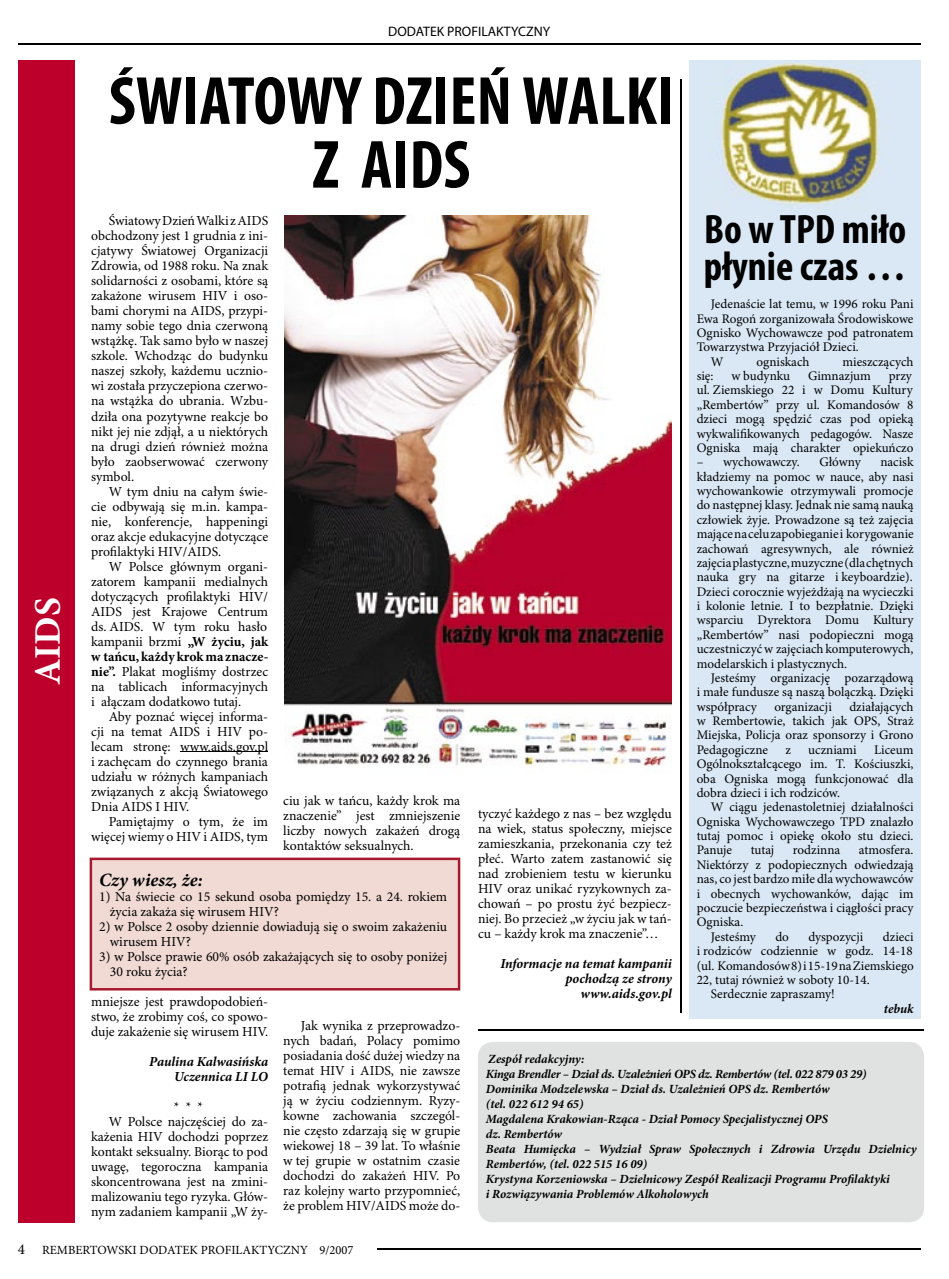
<style>
.page{position:relative;width:949px;height:1279px;background:#fff}
.page>*{position:absolute;margin:0;border:0;box-sizing:border-box;transform-origin:0 0}
.t1{font:700 condensed 68.75px/63.8px "Myriad Pro";color:#000;text-align:center}
.t2{font:700 condensed 41.25px/37.5px "Myriad Pro";color:#000}
.t3{font:700 37.5px "Minion Pro";color:#fff}
.t4{font:italic 700 18.75px "Minion Pro";letter-spacing:.005em;color:#000}
.t5{font:15px "Minion Pro";color:#000}
.t6{font:13.75px/15px "Minion Pro";color:#000;text-align:justify}
.t7{font:italic 700 13.75px/15px "Minion Pro";letter-spacing:-.005em;color:#000;text-align:right}
.t8{font:13.75px "Myriad Pro";color:#000}
.t9{font:13.12px/14.4px "Minion Pro";color:#000;text-align:justify}
.t10{font:italic 700 13.12px "Minion Pro";letter-spacing:-.005em;color:#000}
.t11{font:italic 700 12.5px/15px "Minion Pro";letter-spacing:-.005em;color:#000}
.t12{font:12.5px "Minion Pro";color:#000}
.s1{font-weight:700}
</style>
<div class="page">
<hr style="left:377px;top:1248px;width:544px;height:2px;background:#000">
<hr style="left:18px;top:44px;width:903px;height:1px;background:#000">
<div style="left:478px;top:1042px;width:446px;height:180px;background:#e0e1e1;border-radius:15px"></div>
<hr style="left:478px;top:1029px;width:445px;height:2px;background:#000">
<div style="left:18px;top:60px;width:56px;height:1162px;background:#bd002b"></div>
<hr style="left:680px;top:79px;width:2px;height:934px;background:#000">
<div style="left:690px;top:60px;width:231px;height:959px;background:#dae8f5"></div>
<img style="left:721px;top:62px;width:158px;height:143px">
<hr style="left:180px;top:751px;width:88px;height:1px;background:#000">
<img style="left:284px;top:215px;width:388px;height:558px">
<div style="left:90px;top:857px;width:370px;height:133px;background:#f0dad3"></div>
<p class="t8" style="left:388px;top:24px;width:163px">DODATEK PROFILAKTYCZNY</p>
<h3 class="t3" style="left:25px;top:685px;width:90px;rotate:-90deg">AIDS</h3>
<h1 class="t1" style="left:109px;top:70px;width:567px">ŚWIATOWY DZIEŃ WALKI<br>Z AIDS</h1>
<p class="t6" style="left:91px;top:214px;width:179px;text-indent:18px">Światowy Dzień Walki z AIDS obchodzony jest 1 grudnia z ini&shy;cjatywy Światowej Organizacji Zdrowia, od 1988 roku. Na znak solidarności z osobami, które są zakażone wirusem HIV i oso&shy;bami chorymi na AIDS, przypi&shy;namy sobie tego dnia czerwoną wstążkę. Tak samo było w naszej szkole. Wchodząc do budynku naszej szkoły, każdemu ucznio&shy;wi została przyczepiona czerwo&shy;na wstążka do ubrania. Wzbu&shy;dziła ona pozytywne reakcje bo nikt jej nie zdjął, a u niektórych na drugi dzień również można było zaobserwować czerwony symbol.</p>
<p class="t6" style="left:91px;top:484px;width:179px;text-indent:18px">W tym dniu na całym świe&shy;cie odbywają się m.in. kampa&shy;nie, konferencje, happeningi oraz akcje edukacyjne dotyczące profilaktyki HIV/AIDS.</p>
<p class="t6" style="left:91px;top:559px;width:179px;text-indent:18px">W Polsce głównym organi&shy;zatorem kampanii medialnych dotyczących profilaktyki HIV/ AIDS jest Krajowe Centrum ds. AIDS. W tym roku hasło kampanii brzmi <span class="s1">„W życiu, jak w tańcu, każdy krok ma znacze&shy;nie”.</span> Plakat mogliśmy dostrzec na tablicach informacyjnych i ałączam dodatkowo tutaj.</p>
<p class="t6" style="left:91px;top:709px;width:179px;text-indent:18px">Aby poznać więcej informa&shy;cji na temat AIDS i HIV po&shy;lecam stronę: www.aids.gov.pl i zachęcam do czynnego brania udziału w różnych kampaniach związanych z akcją Światowego Dnia AIDS I HIV.</p>
<p class="t6" style="left:91px;top:814px;width:179px;text-align:right">Pamiętajmy o tym, że im więcej wiemy o HIV i AIDS, tym</p>
<p class="t6" style="left:283px;top:794px;width:179px">ciu jak w tańcu, każdy krok ma znaczenie” jest zmniejszenie liczby nowych zakażeń drogą kontaktów seksualnych.</p>
<h3 class="t4" style="left:99px;top:869px;width:105px">Czy wiesz, że:</h3>
<p class="t6" style="left:110px;top:889px;width:339px;text-indent:-11px">1) Na świecie co 15 sekund osoba pomiędzy 15. a 24. rokiem życia zakaża się wirusem HIV?</p>
<p class="t6" style="left:110px;top:919px;width:339px;text-indent:-11px">2) w Polsce 2 osoby dziennie dowiadują się o swoim zakażeniu wirusem HIV?</p>
<p class="t6" style="left:110px;top:949px;width:339px;text-indent:-11px">3) w Polsce prawie 60% osób zakażających się to osoby poniżej<br>30 roku życia?</p>
<p class="t6" style="left:91px;top:994px;width:179px">mniejsze jest prawdopodobień&shy;stwo, że zrobimy coś, co spowo&shy;duje zakażenie się wirusem HIV.</p>
<p class="t7" style="left:149px;top:1054px;width:120px">Paulina Kalwasińska<br>Uczennica LI LO</p>
<p class="t6" style="left:174px;top:1099px;width:31px">* * *</p>
<p class="t6" style="left:109px;top:1114px;width:161px">W Polsce najczęściej do za-</p>
<p class="t6" style="left:91px;top:1129px;width:179px">każenia HIV dochodzi poprzez</p>
<p class="t6" style="left:91px;top:1144px;width:179px">kontakt seksualny. Biorąc to pod</p>
<p class="t6" style="left:91px;top:1159px;width:179px">uwagę, tegoroczna kampania</p>
<p class="t6" style="left:91px;top:1174px;width:179px">skoncentrowana jest na zmini-</p>
<p class="t6" style="left:91px;top:1189px;width:179px">malizowaniu tego ryzyka. Głów-</p>
<p class="t6" style="left:91px;top:1204px;width:179px">nym zadaniem kampanii „W ży-</p>
<p class="t6" style="left:283px;top:1019px;width:179px;text-indent:18px">Jak wynika z przeprowadzo&shy;nych badań, Polacy pomimo posiadania dość dużej wiedzy na temat HIV i AIDS, nie zawsze potrafią jednak wykorzystywać ją w życiu codziennym. Ryzy&shy;kowne zachowania szczegól&shy;nie często zdarzają się w grupie wiekowej 18 – 39 lat. To właśnie w tej grupie w ostatnim czasie dochodzi do zakażeń HIV. Po raz kolejny warto przypomnieć, że problem HIV/AIDS może do-</p>
<p class="t6" style="left:478px;top:806px;width:195px">tyczyć każdego z nas – bez względu na wiek, status społeczny, miejsce zamieszkania, przekonania czy też płeć. Warto zatem zastanowić się nad zrobieniem testu w kierunku HIV oraz unikać ryzykownych za&shy;chowań – po prostu żyć bezpiecz&shy;niej. Bo przecież „w życiu jak w tań&shy;cu – każdy krok ma znaczenie”…</p>
<p class="t7" style="left:500px;top:956px;width:173px">Informacje na temat kampanii pochodzą ze strony www.aids.gov.pl</p>
<h2 class="t2" style="left:704px;top:211px;width:204px">Bo w TPD miło płynie czas …</h2>
<p class="t9" style="left:711px;top:297px;width:204px">Jedenaście lat temu, w 1996 roku Pani</p>
<p class="t9" style="left:697px;top:312px;width:218px">Ewa Rogoń zorganizowała Środowiskowe</p>
<p class="t9" style="left:697px;top:326px;width:218px">Ognisko Wychowawcze pod patronatem</p>
<p class="t9" style="left:697px;top:340px;width:164px">Towarzystwa Przyjaciół Dzieci.</p>
<p class="t9" style="left:711px;top:355px;width:14px">W</p>
<p class="t9" style="left:756px;top:355px;width:54px">ogniskach</p>
<p class="t9" style="left:842px;top:355px;width:73px">mieszczących</p>
<p class="t9" style="left:697px;top:369px;width:18px">się:</p>
<p class="t9" style="left:731px;top:369px;width:60px">w budynku</p>
<p class="t9" style="left:808px;top:369px;width:64px">Gimnazjum</p>
<p class="t9" style="left:697px;top:369px;width:218px;text-align:left;text-indent:192px">przy ul. Ziemskiego 22 i w Domu Kultury „Rembertów” przy ul. Komandosów 8 dzieci mogą spędzić czas pod opieką wykwalifikowanych pedagogów. Nasze<br>Ogniska mają charakter opiekuńczo</p>
<p class="t9" style="left:697px;top:455px;width:104px">– wychowawczy.</p>
<p class="t9" style="left:819px;top:455px;width:43px">Główny</p>
<p class="t9" style="left:697px;top:455px;width:219px;text-indent:184px">nacisk kładziemy na pomoc w nauce, aby nasi wychowankowie otrzymywali promocje do następnej klasy. Jednak nie samą nauką człowiek żyje. Prowadzone są też zajęcia mające na celu zapobieganie i korygowanie zachowań agresywnych, ale również zajęcia plastyczne, muzyczne (dla chętnych nauka gry na gitarze i keyboardzie).<br>Dzieci corocznie wyjeżdżają na wycieczki i kolonie letnie. I to bezpłatnie. Dzięki wsparciu Dyrektora Domu Kultury „Rembertów” nasi podopieczni mogą uczestniczyć w zajęciach komputerowych, modelarskich i plastycznych.</p>
<p class="t9" style="left:697px;top:671px;width:218px;text-indent:14px">Jesteśmy organizację pozarządową i małe fundusze są naszą bolączką. Dzięki współpracy</p>
<p class="t9" style="left:697px;top:700px;width:218px;text-indent:153px">działających w Rembertowie, takich jak OPS, Straż Miejska, Policja oraz sponsorzy i Grono Pedagogiczne</p>
<p class="t9" style="left:774px;top:700px;width:59px">organizacji</p>
<p class="t9" style="left:697px;top:743px;width:218px;text-indent:177px">Liceum Ogólnokształcącego im. T. Kościuszki, oba Ogniska mogą funkcjonować dla dobra dzieci i ich rodziców.</p>
<p class="t9" style="left:697px;top:800px;width:218px;text-indent:14px">W ciągu jedenastoletniej działalności Ogniska Wychowawczego TPD znalazło tutaj pomoc i opiekę około stu dzieci.<br>Panuje</p>
<p class="t9" style="left:785px;top:743px;width:7px">z</p>
<p class="t9" style="left:808px;top:743px;width:50px">uczniami</p>
<p class="t9" style="left:751px;top:844px;width:25px">tutaj</p>
<p class="t9" style="left:793px;top:844px;width:49px">rodzinna</p>
<p class="t9" style="left:859px;top:844px;width:56px">atmosfera.</p>
<p class="t9" style="left:697px;top:858px;width:218px">Niektórzy z podopiecznych odwiedzają</p>
<p class="t9" style="left:697px;top:872px;width:218px">nas, co jest bardzo miłe dla wychowawców</p>
<p class="t9" style="left:697px;top:887px;width:218px">i obecnych wychowanków, dając im</p>
<p class="t9" style="left:697px;top:901px;width:218px">poczucie bezpieczeństwa i ciągłości pracy</p>
<p class="t9" style="left:697px;top:915px;width:48px">Ogniska.</p>
<p class="t9" style="left:711px;top:930px;width:47px">Jesteśmy</p>
<p class="t9" style="left:775px;top:930px;width:15px">do</p>
<p class="t9" style="left:808px;top:930px;width:57px">dyspozycji</p>
<p class="t9" style="left:883px;top:930px;width:32px">dzieci</p>
<p class="t9" style="left:697px;top:944px;width:218px">i rodziców codziennie w godz. 14-18</p>
<p class="t9" style="left:697px;top:959px;width:219px">(ul. Komandosów 8) i 15-19 na Ziemskiego</p>
<p class="t9" style="left:697px;top:973px;width:174px">22, tutaj również w soboty 10-14.</p>
<p class="t9" style="left:711px;top:987px;width:125px">Serdecznie zapraszamy!</p>
<p class="t10" style="left:884px;top:1000px;width:31px">tebuk</p>
<p class="t11" style="left:486px;top:1052px;width:432px">Zespół redakcyjny:<br>Kinga Brendler – Dział ds. Uzależnień OPS dz. Rembertów (tel. 022 879 03 29)<br>Dominika Modzelewska – Dział ds. Uzależnień OPS dz. Rembertów<br>(tel. 022 612 94 65)<br>Magdalena Krakowian-Rząca - Dział Pomocy Specjalistycznej OPS<br>dz. Rembertów<br>Beata Humięcka – Wydział Spraw Społecznych i Zdrowia Urzędu Dzielnicy Rembertów, (tel. 022 515 16 09)<br>Krystyna Korzeniowska – Dzielnicowy Zespół Realizacji Programu Profilaktyki<br>i Rozwiązywania Problemów Alkoholowych</p>
<p class="t5" style="left:18px;top:1240px;width:9px">4</p>
<p class="t12" style="left:42px;top:1242px;width:313px">REMBERTOWSKI DODATEK PROFILAKTYCZNY 9/2007</p>
</div>
